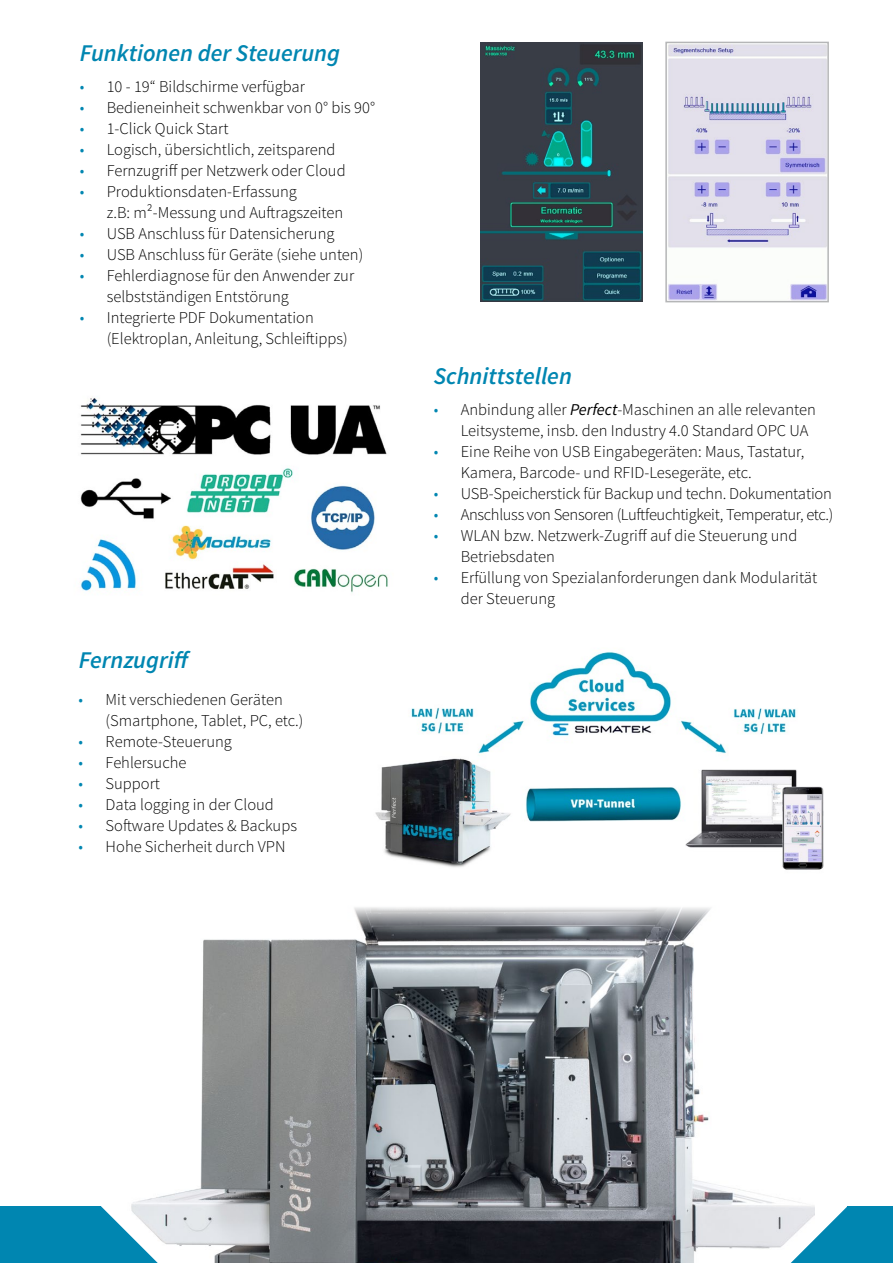
<style>
.page{position:relative;width:893px;height:1263px;background:#fff}
.page>*{position:absolute;margin:0;border:0;box-sizing:border-box;transform-origin:0 0}
.t1{font:italic 600 24px "Source Sans Pro";color:#0086b1}
.t2{font:300 16.5px/21px "Source Sans Pro";color:#000}
.t3{font:300 16.5px "Source Sans Pro";letter-spacing:-.02em;color:#000}
.s1{color:#0086b1}
.s2{font-weight:400;font-style:italic}
</style>
<div class="page">
<img style="left:375px;top:652px;width:449px;height:218px">
<img style="left:131px;top:907px;width:669px;height:356px">
<img style="left:480px;top:42px;width:162px;height:260px">
<img style="left:668px;top:45px;width:158px;height:254px">
<div style="left:665px;top:42px;width:164px;height:260px;border:2px solid #b5b6b7"></div>
<img style="left:80px;top:398px;width:308px;height:195px">
<div style="left:0;top:1206px;width:101px;height:57px;background:#0086b1"></div>
<svg style="left:101px;top:1206px;width:57px;height:57px"></svg>
<svg style="left:791px;top:1206px;width:102px;height:57px"></svg>
<h1 class="t1" style="left:80px;top:38px;width:262px">Funktionen der Steuerung</h1>
<p class="t2" style="left:80px;top:76px;width:227px"><span class="s1">•</span> 10 - 19“ Bildschirme verfügbar</p>
<p class="t2" style="left:80px;top:97px;width:297px"><span class="s1">•</span> Bedieneinheit schwenkbar von 0° bis 90°</p>
<p class="t2" style="left:80px;top:118px;width:150px"><span class="s1">•</span> 1-Click Quick Start</p>
<p class="t2" style="left:80px;top:139px;width:257px"><span class="s1">•</span> Logisch, übersichtlich, zeitsparend</p>
<p class="t2" style="left:80px;top:160px;width:267px"><span class="s1">•</span> Fernzugriff per Netzwerk oder Cloud</p>
<p class="t2" style="left:107px;top:181px;width:238px;text-indent:-27px"><span class="s1">•</span> Produktionsdaten-Erfassung<br>z.B: m²-Messung und Auftragszeiten</p>
<p class="t2" style="left:80px;top:223px;width:256px"><span class="s1">•</span> USB Anschluss für Datensicherung</p>
<p class="t2" style="left:80px;top:244px;width:285px"><span class="s1">•</span> USB Anschluss für Geräte (siehe unten)</p>
<p class="t2" style="left:107px;top:265px;width:249px;text-indent:-27px"><span class="s1">•</span> Fehlerdiagnose für den Anwender zur selbstständigen Entstörung</p>
<p class="t2" style="left:107px;top:307px;width:243px;text-indent:-27px"><span class="s1">•</span> Integrierte PDF Dokumentation (Elektroplan, Anleitung, Schleiftipps)</p>
<h1 class="t1" style="left:79px;top:644px;width:114px">Fernzugriff</h1>
<p class="t2" style="left:106px;top:689px;width:199px;text-indent:-27px"><span class="s1">•</span> Mit verschiedenen Geräten (Smartphone, Tablet, PC, etc.)</p>
<p class="t2" style="left:79px;top:731px;width:155px"><span class="s1">•</span> Remote-Steuerung</p>
<p class="t2" style="left:79px;top:752px;width:109px"><span class="s1">•</span> Fehlersuche</p>
<p class="t2" style="left:79px;top:773px;width:83px"><span class="s1">•</span> Support</p>
<p class="t2" style="left:79px;top:794px;width:197px"><span class="s1">•</span> Data logging in der Cloud</p>
<p class="t2" style="left:79px;top:815px;width:220px"><span class="s1">•</span> Software Updates &amp; Backups</p>
<p class="t2" style="left:79px;top:836px;width:208px"><span class="s1">•</span> Hohe Sicherheit durch VPN</p>
<h1 class="t1" style="left:434px;top:361px;width:140px">Schnittstellen</h1>
<p class="t2" style="left:461px;top:399px;width:357px;text-indent:-27px"><span class="s1">•</span> Anbindung aller <span class="s2">Perfect</span>-Maschinen an alle relevanten<br>Leitsysteme, insb. den Industry 4.0 Standard OPC UA</p>
<p class="t2" style="left:461px;top:441px;width:345px;text-indent:-27px"><span class="s1">•</span> Eine Reihe von USB Eingabegeräten: Maus, Tastatur,<br>Kamera, Barcode- und RFID-Lesegeräte, etc.</p>
<p class="t2" style="left:434px;top:483px;width:400px"><span class="s1">•</span> USB-Speicherstick für Backup und techn. Dokumentation</p>
<p class="t3" style="left:434px;top:505px;width:401px"><span class="s1">•</span> Anschluss von Sensoren (Luftfeuchtigkeit, Temperatur, etc.)</p>
<p class="t2" style="left:461px;top:525px;width:338px;text-indent:-27px"><span class="s1">•</span> WLAN bzw. Netzwerk-Zugriff auf die Steuerung und<br>Betriebsdaten</p>
<p class="t2" style="left:461px;top:567px;width:358px;text-indent:-27px"><span class="s1">•</span> Erfüllung von Spezialanforderungen dank Modularität der Steuerung</p>
</div>
